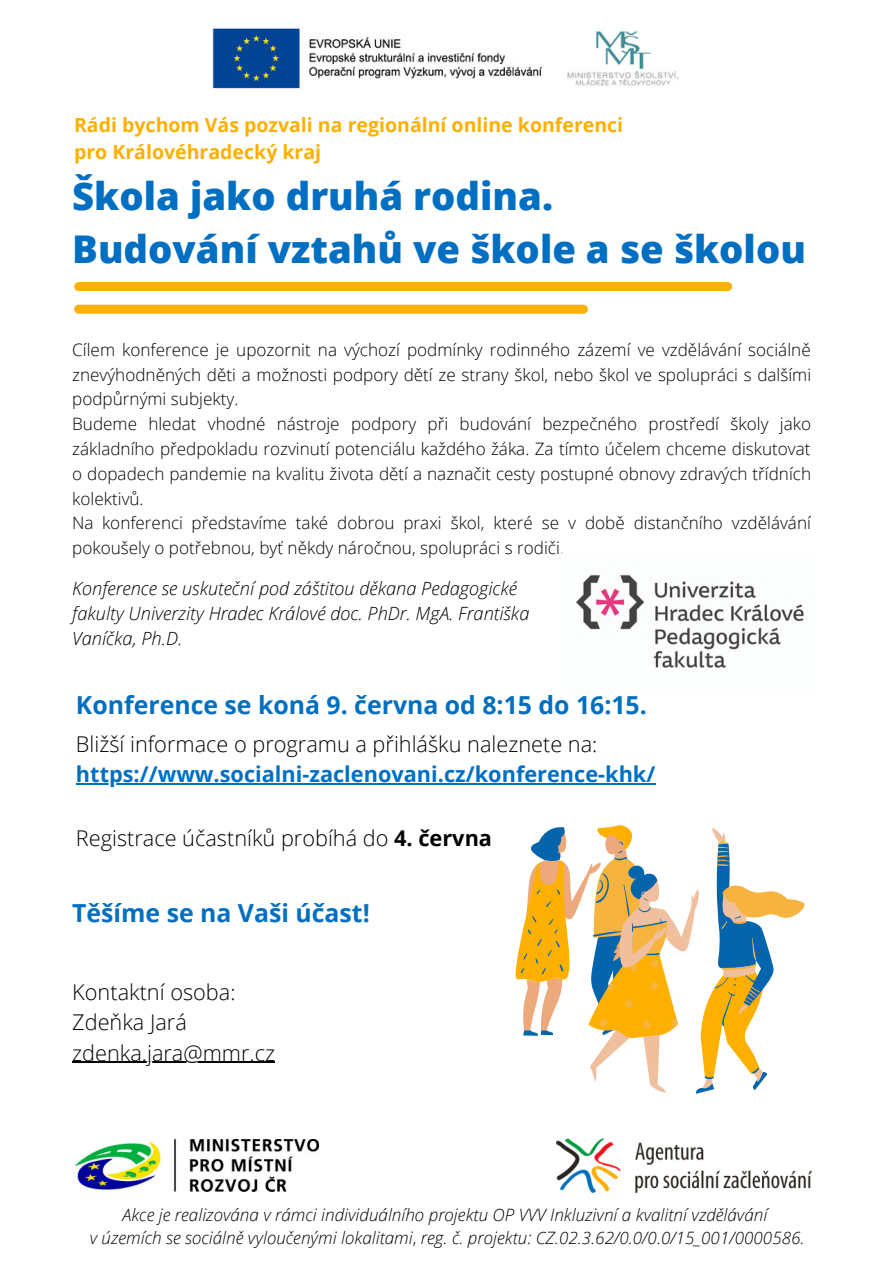
<style>
.page{position:relative;width:894px;height:1264px;background:#fff}
.page>*{position:absolute;margin:0;border:0;box-sizing:border-box;transform-origin:0 0}
.t1{font:800 38.25px "Open Sans";color:#006fc1}
.t2{font:700 24.75px "Open Sans";color:#006fc1}
.t3{font:300 21.75px "Open Sans";color:#000}
.t4{font:700 21.75px "Open Sans";color:#006fc1}
.t5{font:700 19.5px "Open Sans";color:#feb000}
.t6{font:italic 300 18.15px/24.8px "Open Sans";color:#000}
.t7{font:300 17.1px/24.8px "Open Sans";color:#000;text-align:justify}
.t8{font:italic 300 17.1px "Open Sans";color:#000}
.s1{font-weight:700}
.s2{font-style:normal}
</style>
<div class="page">
<img style="left:212px;top:28px;width:467px;height:61px">
<img style="left:76px;top:1139px;width:242px;height:52px">
<img style="left:556px;top:1138px;width:256px;height:55px">
<hr style="left:72px;top:1061px;width:203px;height:2px;background:#000">
<div style="left:79px;top:282px;width:648px;height:9px;background:#feb000"></div>
<div style="left:79px;top:305px;width:504px;height:9px;background:#feb000"></div>
<svg style="left:539px;top:826px;width:265px;height:249px"></svg>
<svg style="left:520px;top:841px;width:247px;height:252px"></svg>
<img style="left:576px;top:574px;width:228px;height:94px">
<hr style="left:76px;top:783px;width:579px;height:1px;background:#006fc1">
<p class="t5" style="left:74px;top:111px;width:550px">Rádi bychom Vás pozvali na regionální online konferenci</p>
<p class="t5" style="left:74px;top:138px;width:248px">pro Královéhradecký kraj</p>
<p class="t1" style="left:72px;top:169px;width:482px">Škola jako druhá rodina.</p>
<p class="t1" style="left:72px;top:222px;width:735px">Budování vztahů ve škole a se školou</p>
<p class="t7" style="left:72px;top:337px;width:740px">Cílem konference je upozornit na výchozí podmínky rodinného zázemí ve vzdělávání sociálně znevýhodněných děti a možnosti podpory dětí ze strany škol, nebo škol ve spolupráci s dalšími podpůrnými subjekty.</p>
<p class="t7" style="left:72px;top:411px;width:740px">Budeme hledat vhodné nástroje podpory při budování bezpečného prostředí školy jako základního předpokladu rozvinutí potenciálu každého žáka. Za tímto účelem chceme diskutovat o dopadech pandemie na kvalitu života dětí a naznačit cesty postupné obnovy zdravých třídních kolektivů.</p>
<p class="t7" style="left:72px;top:510px;width:740px">Na konferenci představíme také dobrou praxi škol, které se v době distančního vzdělávání pokoušely o potřebnou, byť někdy náročnou, spolupráci s rodiči.</p>
<p class="t6" style="left:72px;top:576px;width:458px">Konference se uskuteční pod záštitou děkana Pedagogické fakulty Univerzity Hradec Králové doc. PhDr. MgA. Františka<br>Vaníčka, Ph.D.</p>
<p class="t2" style="left:76px;top:687px;width:572px">Konference se koná 9. června od 8:15 do 16:15.</p>
<p class="t3" style="left:76px;top:728px;width:523px">Bližší informace o programu a přihlášku naleznete na:</p>
<p class="t4" style="left:76px;top:758px;width:580px">https://www.socialni-zaclenovani.cz/konference-khk/</p>
<p class="t3" style="left:76px;top:822px;width:417px">Registrace účastníků probíhá do <span class="s1">4. června</span></p>
<p class="t2" style="left:72px;top:895px;width:299px">Těšíme se na Vaši účast!</p>
<p class="t3" style="left:72px;top:976px;width:165px">Kontaktní osoba:</p>
<p class="t3" style="left:72px;top:1007px;width:116px">Zdeňka Jará</p>
<p class="t3" style="left:72px;top:1037px;width:204px">zdenka.jara@mmr.cz</p>
<p class="t8" style="left:122px;top:1202px;width:646px">Akce je realizována v rámci individuálního projektu OP VVV Inkluzivní a kvalitní vzdělávání</p>
<p class="t8" style="left:90px;top:1225px;width:716px">v územích se sociálně vyloučenými lokalitami<span class="s2">,</span> reg. č. projektu: CZ.02.3.62/0.0/0.0/15_001/0000586.</p>
</div>
